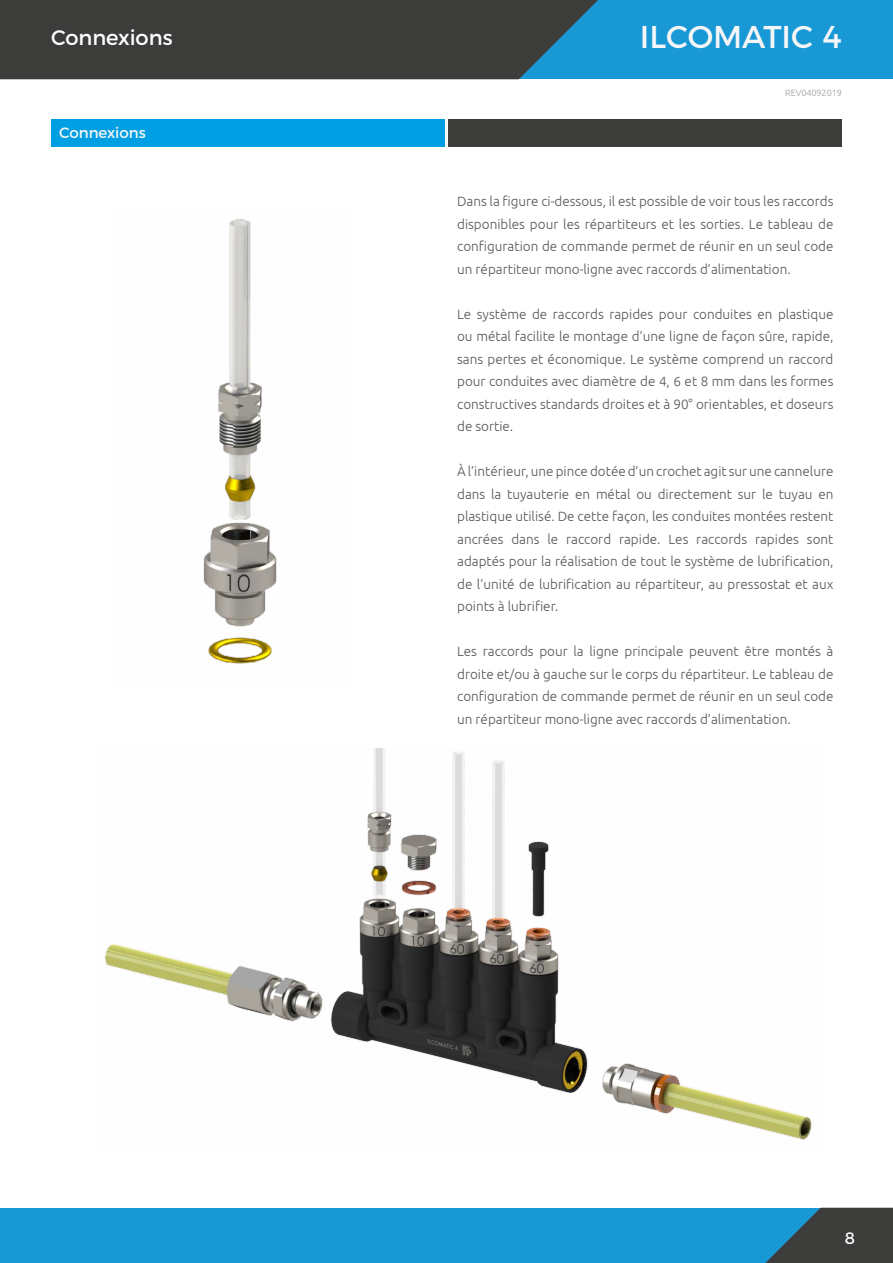
<style>
.page{position:relative;width:893px;height:1263px;background:#fff}
.page>*{position:absolute;margin:0;border:0;box-sizing:border-box;transform-origin:0 0}
.t1{font:31.5px "Montserrat";color:#f6f6f6}
.t2{font:21px "Montserrat";color:#fff}
.t3{font:16.5px "Montserrat";color:#fff}
.t4{font:15px "Montserrat";color:#f6f6f6}
.t5{font:300 13.5px/22.5px "Ubuntu";color:#575756;text-align:justify}
.t6{font:300 9px "Ubuntu";color:#9d9d9c}
</style>
<div class="page">
<div style="left:0;top:0;width:893px;height:79px;background:#1899d6"></div>
<div style="left:0;top:0;width:598px;height:79px;background:#3c3c3b"></div>
<div style="left:0;top:1208px;width:893px;height:55px;background:#1899d6"></div>
<svg style="left:765px;top:1208px;width:128px;height:55px"></svg>
<img style="left:203px;top:219px;width:74px;height:445px">
<img style="left:104px;top:748px;width:708px;height:392px">
<div style="left:51px;top:119px;width:393px;height:27px;background:#009fe3"></div>
<div style="left:449px;top:119px;width:393px;height:27px;background:#3c3c3b"></div>
<h2 class="t2" style="left:51px;top:21px;width:123px">Connexions</h2>
<h1 class="t1" style="left:640px;top:11px;width:204px">ILCOMATIC 4</h1>
<p class="t4" style="left:59px;top:120px;width:88px">Connexions</p>
<p class="t6" style="left:785px;top:88px;width:58px">REV04092019</p>
<p class="t5" style="left:457px;top:190px;width:378px">Dans la figure ci-dessous, il est possible de voir tous les raccords disponibles pour les répartiteurs et les sorties. Le tableau de configuration de commande permet de réunir en un seul code un répartiteur mono-ligne avec raccords d’alimentation.</p>
<p class="t5" style="left:457px;top:302px;width:378px">Le système de raccords rapides pour conduites en plastique ou métal facilite le montage d’une ligne de façon sûre, rapide, sans pertes et économique. Le système comprend un raccord pour conduites avec diamètre de 4, 6 et 8 mm dans les formes constructives standards droites et à 90° orientables, et doseurs de sortie.</p>
<p class="t5" style="left:457px;top:460px;width:378px">À l’intérieur, une pince dotée d’un crochet agit sur une cannelure dans la tuyauterie en métal ou directement sur le tuyau en plastique utilisé. De cette façon, les conduites montées restent ancrées dans le raccord rapide. Les raccords rapides sont adaptés pour la réalisation de tout le système de lubrification, de l’unité de lubrification au répartiteur, au pressostat et aux points à lubrifier.</p>
<p class="t5" style="left:457px;top:640px;width:378px">Les raccords pour la ligne principale peuvent être montés à droite et/ou à gauche sur le corps du répartiteur. Le tableau de configuration de commande permet de réunir en un seul code un répartiteur mono-ligne avec raccords d’alimentation.</p>
<p class="t3" style="left:845px;top:1225px;width:12px">8</p>
</div>
